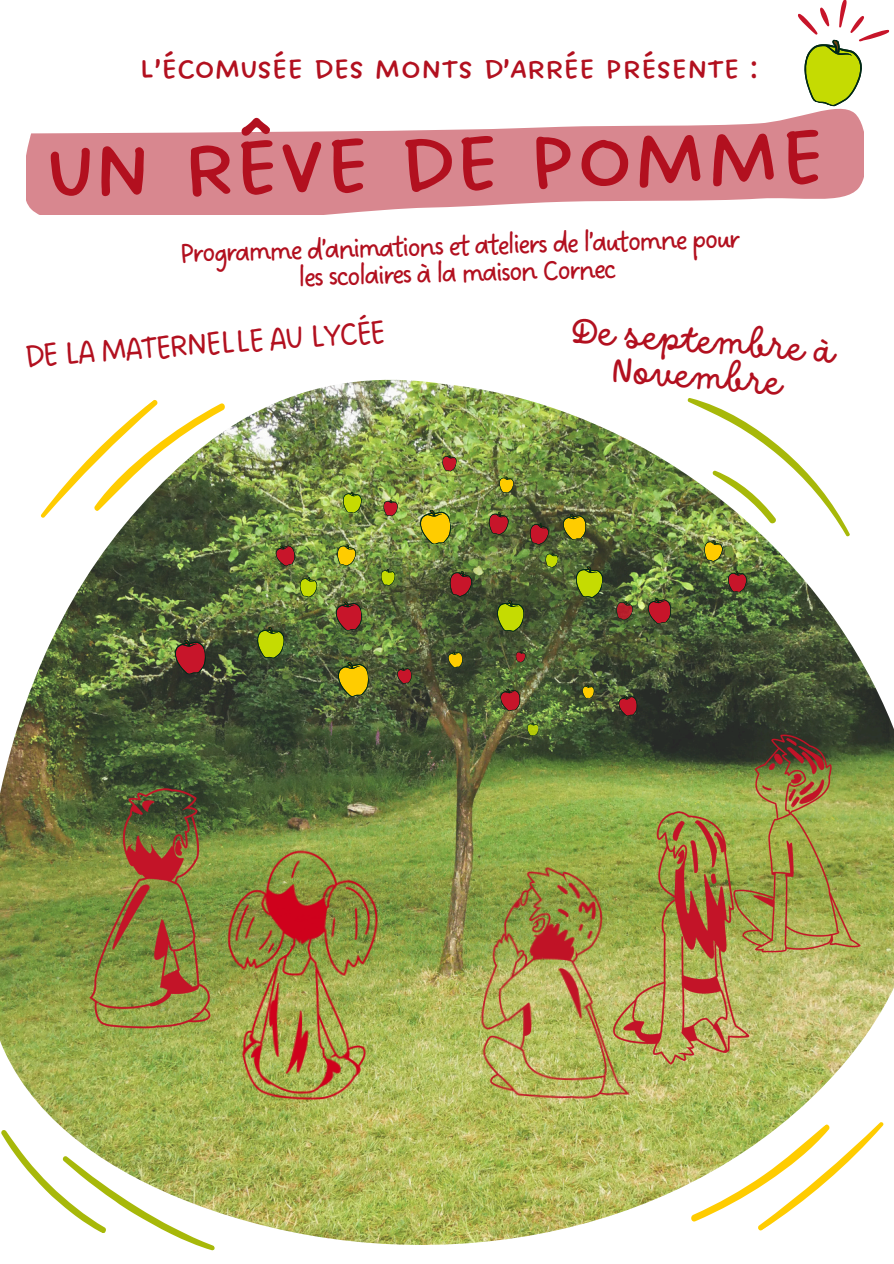
<style>
.page{position:relative;width:894px;height:1264px;background:#fff}
.page>*{position:absolute;margin:0;border:0;box-sizing:border-box;transform-origin:0 0}
.t1{font:116.1px "DO All Caps Regular";color:#b2101f}
.t2{font:41.4px "DO All Caps Regular";letter-spacing:-.04em;color:#b2101f}
.t3{font:37.65px/36.3px "DO Script Regular";color:#b2101f;text-align:center}
.t4{font:34.5px "DO Sans Regular";color:#b2101f}
.t5{font:30.75px/26.7px "DO Sans Regular";color:#b2101f;text-align:center}
</style>
<div class="page">
<svg style="left:26px;top:111px;width:837px;height:104px;fill:#d8878f"></svg>
<img style="left:0;top:379px;width:893px;height:866px">
<svg style="left:173px;top:637px;width:35px;height:39px"></svg>
<svg style="left:336px;top:659px;width:35px;height:39px"></svg>
<svg style="left:499px;top:687px;width:23px;height:25px"></svg>
<svg style="left:396px;top:666px;width:17px;height:18px"></svg>
<svg style="left:646px;top:596px;width:27px;height:29px"></svg>
<svg style="left:514px;top:650px;width:12px;height:13px"></svg>
<svg style="left:447px;top:650px;width:17px;height:18px"></svg>
<svg style="left:581px;top:684px;width:13px;height:14px"></svg>
<svg style="left:526px;top:722px;width:12px;height:14px"></svg>
<svg style="left:445px;top:568px;width:30px;height:31px"></svg>
<svg style="left:617px;top:693px;width:22px;height:24px"></svg>
<svg style="left:498px;top:475px;width:16px;height:18px"></svg>
<svg style="left:334px;top:599px;width:30px;height:33px"></svg>
<svg style="left:334px;top:542px;width:24px;height:26px"></svg>
<svg style="left:382px;top:498px;width:16px;height:19px"></svg>
<svg style="left:441px;top:454px;width:16px;height:18px"></svg>
<svg style="left:379px;top:568px;width:17px;height:18px"></svg>
<svg style="left:273px;top:542px;width:25px;height:26px"></svg>
<svg style="left:341px;top:490px;width:21px;height:24px"></svg>
<img style="left:589px;top:796px;width:187px;height:273px">
<img style="left:455px;top:851px;width:183px;height:254px">
<img style="left:45px;top:749px;width:212px;height:300px">
<img style="left:707px;top:724px;width:168px;height:239px">
<img style="left:193px;top:817px;width:222px;height:308px">
<svg style="left:297px;top:575px;width:22px;height:23px"></svg>
<svg style="left:613px;top:598px;width:22px;height:24px"></svg>
<svg style="left:486px;top:510px;width:117px;height:122px"></svg>
<svg style="left:418px;top:507px;width:35px;height:39px"></svg>
<svg style="left:255px;top:626px;width:30px;height:33px"></svg>
<svg style="left:25px;top:396px;width:206px;height:123px"></svg>
<svg style="left:685px;top:379px;width:169px;height:214px"></svg>
<svg style="left:685px;top:1120px;width:208px;height:111px"></svg>
<svg style="left:0;top:1129px;width:227px;height:121px"></svg>
<svg style="left:798px;top:0;width:91px;height:111px"></svg>
<p class="t2" style="left:139px;top:42px;width:622px">L’écomusée des monts d’Arrée présente :</p>
<p class="t1" style="left:44px;top:94px;width:781px;rotate:-1deg">un rêve de pomme</p>
<p class="t5" style="left:179px;top:243px;width:563px;rotate:-2deg">Programme d’animations et ateliers de l’automne pour les scolaires à la maison Cornec</p>
<h2 class="t4" style="left:23px;top:336px;width:364px;rotate:-4deg">DE LA MATERNELLE AU LYCÉE</h2>
<h3 class="t3" style="left:575px;top:315px;width:263px;rotate:4deg">De septembre à<br>Novembre</h3>
</div>
